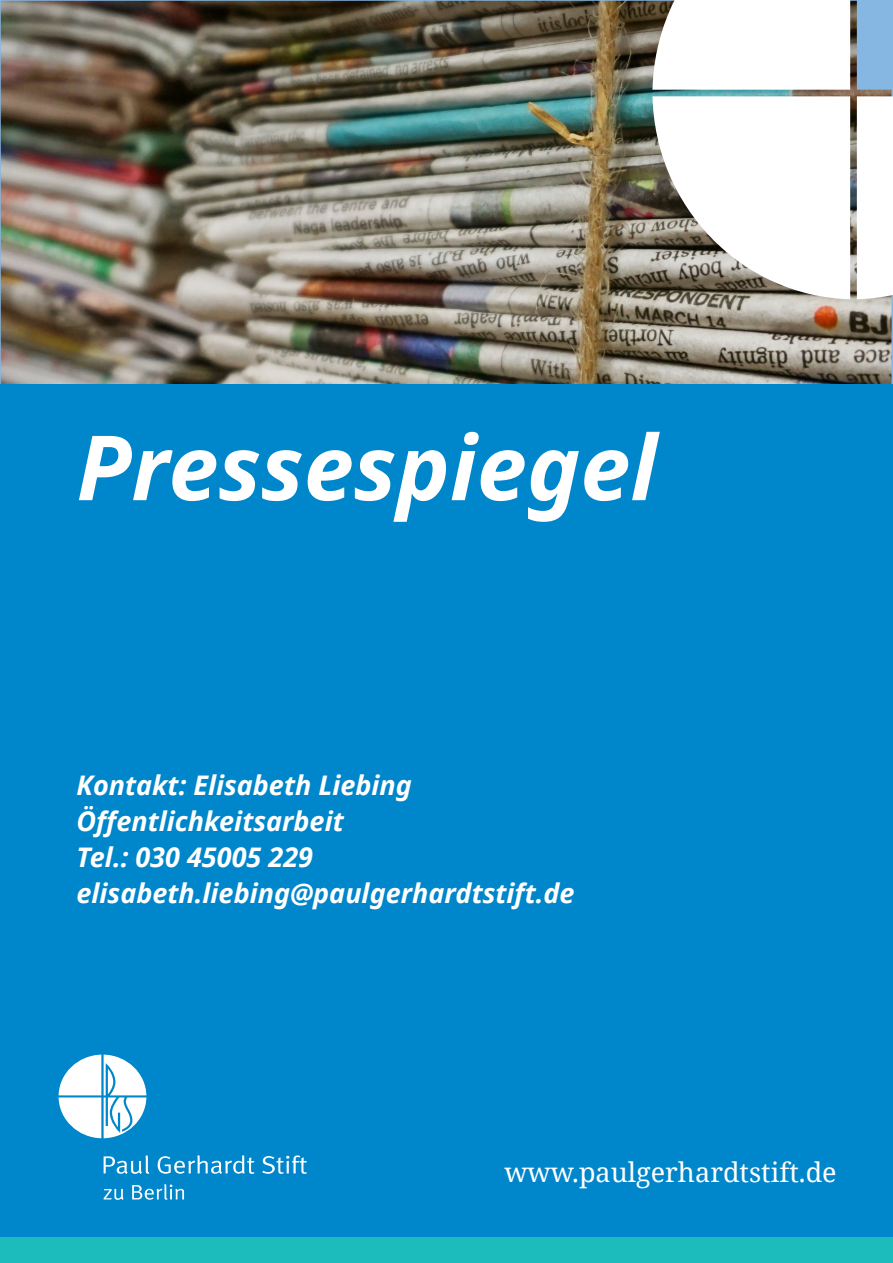
<style>
.page{position:relative;width:893px;height:1263px;background:#fff}
.page>*{position:absolute;margin:0;border:0;box-sizing:border-box;transform-origin:0 0}
.t1{font:italic 700 90px "Noto Sans";color:#fff}
.t2{font:italic 700 27px "Noto Sans";color:#fff}
.t3{font:27px "Noto Serif";color:#fff}
</style>
<div class="page">
<img style="left:3px;top:3px;width:887px;height:381px">
<svg style="left:857px;top:96px;width:36px;height:203px"></svg>
<svg style="left:652px;top:0;width:198px;height:90px"></svg>
<div style="left:857px;top:0;width:36px;height:90px;background:#86b7e2"></div>
<svg style="left:652px;top:96px;width:198px;height:203px"></svg>
<div style="left:0;top:385px;width:893px;height:878px;background:#0086cb"></div>
<svg style="left:104px;top:1155px;width:45px;height:19px"></svg>
<svg style="left:158px;top:1155px;width:96px;height:19px"></svg>
<svg style="left:262px;top:1155px;width:45px;height:19px"></svg>
<svg style="left:104px;top:1189px;width:20px;height:11px"></svg>
<svg style="left:132px;top:1184px;width:52px;height:16px"></svg>
<svg style="left:59px;top:1054px;width:87px;height:84px"></svg>
<div style="left:0;top:1237px;width:893px;height:26px;background:#1cbcbd"></div>
<p class="t1" style="left:77px;top:404px;width:582px">Pressespiegel</p>
<p class="t2" style="left:77px;top:766px;width:337px">Kontakt: Elisabeth Liebing</p>
<p class="t2" style="left:77px;top:802px;width:269px">Öffentlichkeitsarbeit</p>
<p class="t2" style="left:77px;top:838px;width:238px">Tel.: 030 45005 229</p>
<p class="t2" style="left:77px;top:874px;width:499px">elisabeth.liebing@paulgerhardtstift.de</p>
<p class="t3" style="left:504px;top:1153px;width:334px">www.paulgerhardtstift.de</p>
</div>
